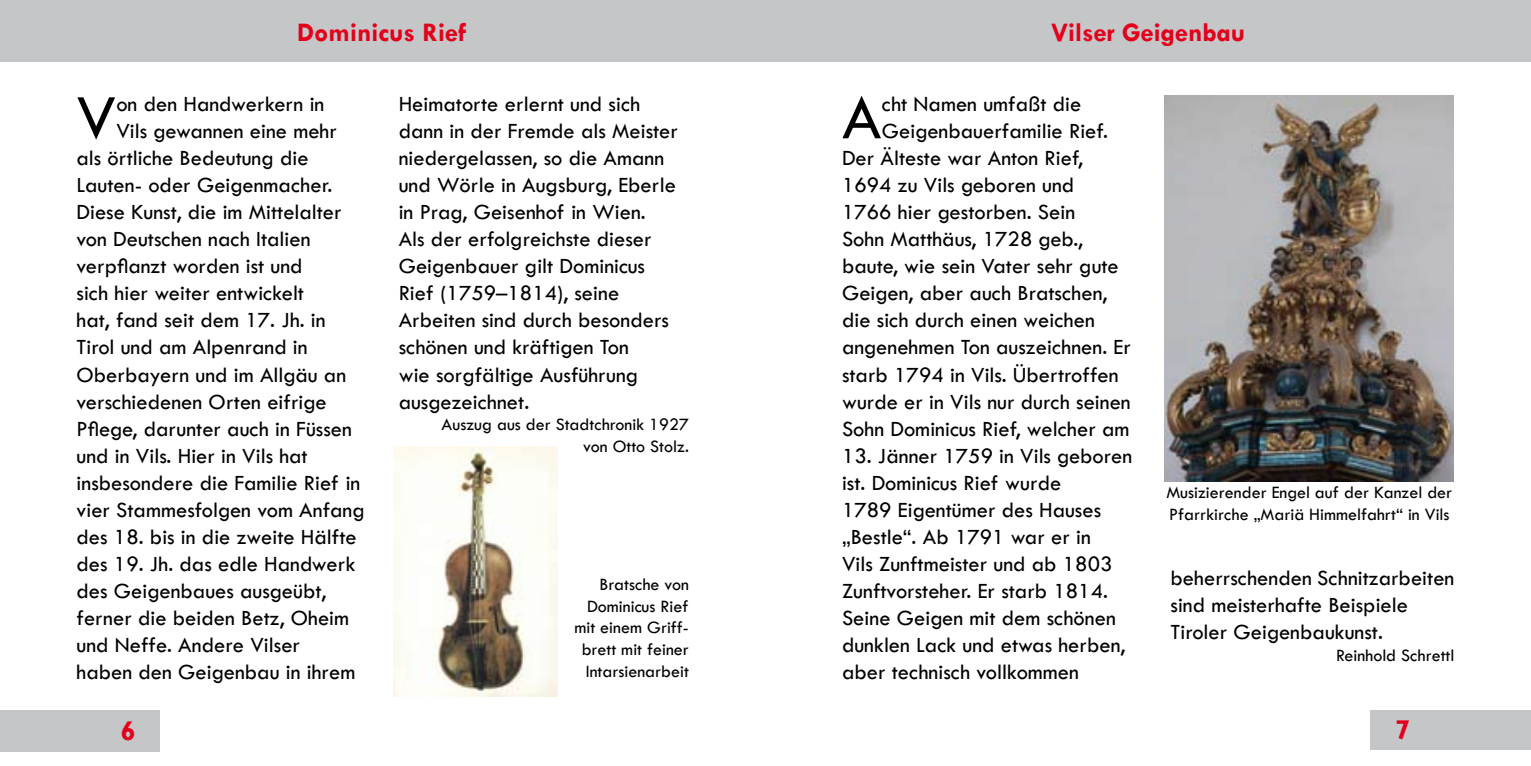
<style>
.page{position:relative;width:1531px;height:766px;background:#fff}
.page>*{position:absolute;margin:0;border:0;box-sizing:border-box;transform-origin:0 0}
.t1{font:65.92px "Tw Cen";color:#000}
.t2{font:700 27px "Tw Cen";color:#e2001a}
.t3{font:22.5px/27px "Tw Cen";color:#000}
.t4{font:18px/21.6px "Tw Cen";color:#000;text-align:right}
</style>
<div class="page">
<div style="left:0;top:0;width:765px;height:62px;background:#c5c6c8"></div>
<div style="left:0;top:710px;width:159px;height:41px;background:#c5c6c8"></div>
<div style="left:765px;top:0;width:766px;height:62px;background:#c5c6c8"></div>
<div style="left:1370px;top:710px;width:161px;height:39px;background:#c5c6c8"></div>
<img style="left:393px;top:446px;width:164px;height:250px">
<img style="left:1164px;top:96px;width:289px;height:385px">
<p class="t2" style="left:297px;top:16px;width:171px">Dominicus Rief</p>
<p class="t2" style="left:1051px;top:16px;width:196px">Vilser Geigenbau</p>
<h1 class="t1" style="left:77px;top:78px;width:41px">V</h1>
<p class="t3" style="left:116px;top:91px;width:210px">on den Handwerkern in</p>
<p class="t3" style="left:116px;top:118px;width:222px">Vils gewannen eine mehr</p>
<p class="t3" style="left:77px;top:145px;width:234px">als örtliche Bedeutung die</p>
<p class="t3" style="left:77px;top:172px;width:257px">Lauten- oder Geigenmacher.</p>
<p class="t3" style="left:77px;top:199px;width:267px">Diese Kunst, die im Mittelalter</p>
<p class="t3" style="left:77px;top:226px;width:236px">von Deutschen nach Italien</p>
<p class="t3" style="left:77px;top:253px;width:228px">verpflanzt worden ist und</p>
<p class="t3" style="left:77px;top:280px;width:229px">sich hier weiter entwickelt</p>
<p class="t3" style="left:77px;top:307px;width:251px">hat, fand seit dem 17. Jh. in</p>
<p class="t3" style="left:77px;top:334px;width:233px">Tirol und am Alpenrand in</p>
<p class="t3" style="left:77px;top:361px;width:271px">Oberbayern und im Allgäu an</p>
<p class="t3" style="left:77px;top:388px;width:252px">verschiedenen Orten eifrige</p>
<p class="t3" style="left:77px;top:415px;width:277px">Pflege, darunter auch in Füssen</p>
<p class="t3" style="left:77px;top:442px;width:233px">und in Vils. Hier in Vils hat</p>
<p class="t3" style="left:77px;top:469px;width:285px">insbesondere die Familie Rief in</p>
<p class="t3" style="left:77px;top:496px;width:290px">vier Stammesfolgen vom Anfang</p>
<p class="t3" style="left:77px;top:523px;width:282px">des 18. bis in die zweite Hälfte</p>
<p class="t3" style="left:77px;top:550px;width:280px">des 19. Jh. das edle Handwerk</p>
<p class="t3" style="left:77px;top:577px;width:251px">des Geigenbaues ausgeübt,</p>
<p class="t3" style="left:77px;top:604px;width:274px">ferner die beiden Betz, Oheim</p>
<p class="t3" style="left:77px;top:631px;width:225px">und Neffe. Andere Vilser</p>
<p class="t3" style="left:77px;top:658px;width:280px">haben den Geigenbau in ihrem</p>
<p class="t3" style="left:399px;top:91px;width:281px">Heimatorte erlernt und sich dann in der Fremde als Meister niedergelassen, so die Amann und Wörle in Augsburg, Eberle in Prag, Geisenhof in Wien.<br>Als der erfolgreichste dieser<br>Geigenbauer gilt Dominicus<br>Rief (1759–1814), seine<br>Arbeiten sind durch besonders schönen und kräftigen Ton<br>wie sorgfältige Ausführung ausgezeichnet.</p>
<p class="t4" style="left:442px;top:413px;width:249px">Auszug aus der Stadtchronik 1927 von Otto Stolz.</p>
<p class="t4" style="left:574px;top:573px;width:116px">Bratsche von<br>Dominicus Rief mit einem Griff&shy;brett mit feiner<br>Intarsienarbeit</p>
<h1 class="t1" style="left:842px;top:78px;width:41px">A</h1>
<p class="t3" style="left:882px;top:91px;width:201px">cht Namen umfaßt die</p>
<p class="t3" style="left:882px;top:118px;width:228px">Geigenbauerfamilie Rief.</p>
<p class="t3" style="left:842px;top:145px;width:243px">Der Älteste war Anton Rief,</p>
<p class="t3" style="left:842px;top:172px;width:234px">1694 zu Vils geboren und</p>
<p class="t3" style="left:842px;top:199px;width:235px">1766 hier gestorben. Sein</p>
<p class="t3" style="left:842px;top:226px;width:243px">Sohn Matthäus, 1728 geb.,</p>
<p class="t3" style="left:842px;top:253px;width:278px">baute, wie sein Vater sehr gute</p>
<p class="t3" style="left:842px;top:280px;width:267px">Geigen, aber auch Bratschen,</p>
<p class="t3" style="left:842px;top:307px;width:254px">die sich durch einen weichen</p>
<p class="t3" style="left:842px;top:334px;width:290px">angenehmen Ton auszeichnen. Er</p>
<p class="t3" style="left:842px;top:361px;width:278px">starb 1794 in Vils. Übertroffen</p>
<p class="t3" style="left:842px;top:388px;width:290px">wurde er in Vils nur durch seinen</p>
<p class="t3" style="left:842px;top:415px;width:289px">Sohn Dominicus Rief, welcher am</p>
<p class="t3" style="left:842px;top:442px;width:292px">13. Jänner 1759 in Vils geboren ist. Dominicus Rief wurde<br>1789 Eigentümer des Hauses „Bestle“. Ab 1791 war er in<br>Vils Zunftmeister und ab 1803<br>Zunftvorsteher. Er starb 1814.<br>Seine Geigen mit dem schönen dunklen Lack und etwas herben, aber technisch vollkommen</p>
<p class="t4" style="left:1166px;top:481px;width:287px;text-align:left">Musizierender Engel auf der Kanzel der<br>Pfarrkirche „Mariä Himmelfahrt“ in Vils</p>
<p class="t3" style="left:1170px;top:564px;width:285px">beherrschenden Schnitzarbeiten sind meisterhafte Beispiele<br>Tiroler Geigenbaukunst.</p>
<p class="t4" style="left:1336px;top:644px;width:120px">Reinhold Schrettl</p>
</div>
